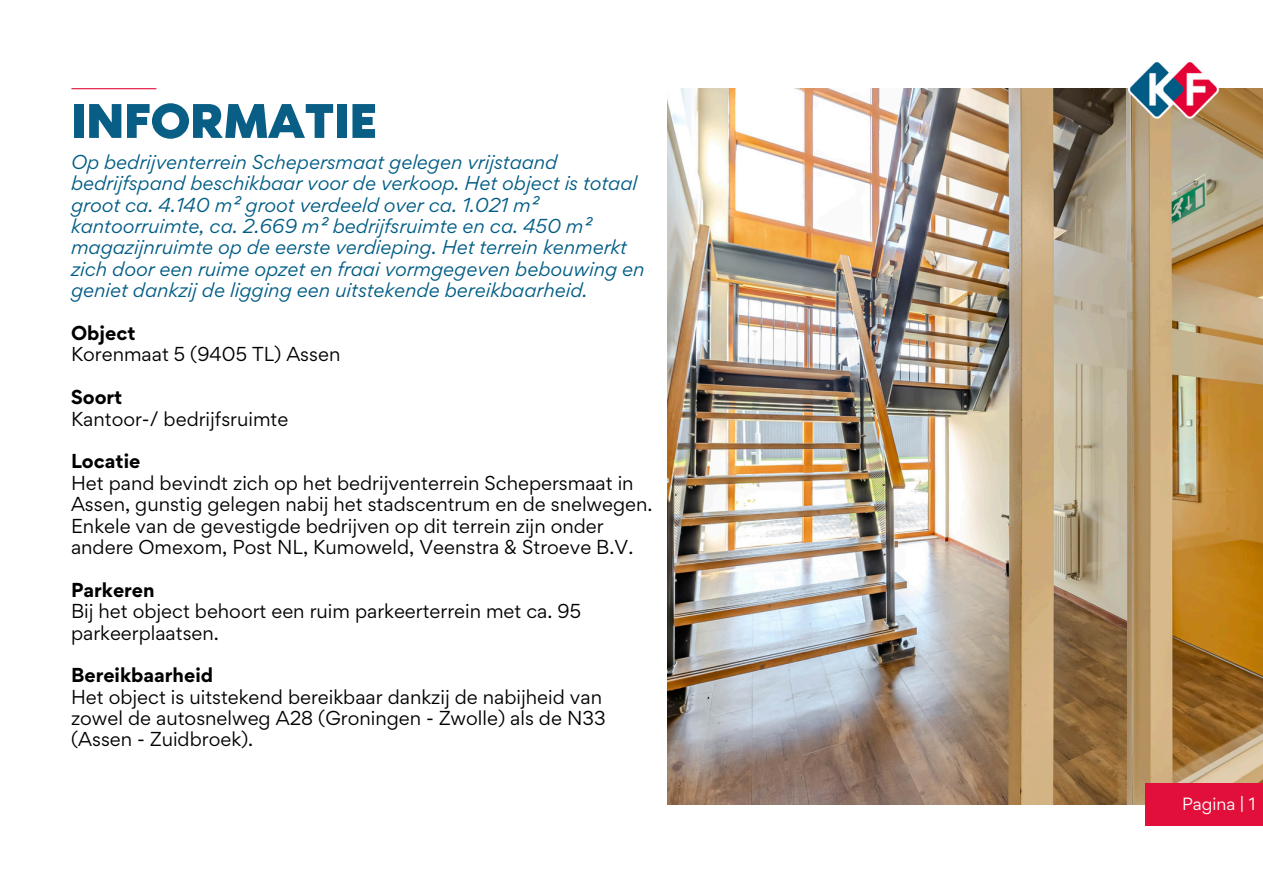
<style>
.page{position:relative;width:1263px;height:894px;background:#fff}
.page>*{position:absolute;margin:0;border:0;box-sizing:border-box;transform-origin:0 0}
.t1{font:61.35px "RTL Media Pro Medium";color:#095e86}
.t2{font:18px/21.3px "Gordita";color:#000}
.t3{font:italic 18px/21.3px "Gordita";color:#005c84}
.t4{font:15.75px "Gordita";color:#fff}
.s1{font-weight:700}
</style>
<div class="page">
<hr style="left:72px;top:88px;width:84px;height:1px;background:#e10f3a">
<img style="left:668px;top:88px;width:595px;height:715px">
<img style="left:1128px;top:62px;width:90px;height:57px">
<div style="left:1146px;top:782px;width:117px;height:43px;background:#e10f3a"></div>
<p class="t1" style="left:71px;top:94px;width:307px">INFORMATIE</p>
<h2 class="t3" style="left:71px;top:151px;width:575px">Op bedrijventerrein Schepersmaat gelegen vrijstaand bedrijfspand beschikbaar voor de verkoop. Het object is totaal groot ca. 4.140 m² groot verdeeld over ca. 1.021 m² kantoorruimte, ca. 2.669 m² bedrijfsruimte en ca. 450 m² magazijnruimte op de eerste verdieping. Het terrein kenmerkt zich door een ruime opzet en fraai vormgegeven bebouwing en geniet dankzij de ligging een uitstekende bereikbaarheid.</h2>
<h2 class="t2" style="left:71px;top:322px;width:271px"><span class="s1">Object<br></span>Korenmaat 5 (9405 TL) Assen</h2>
<h2 class="t2" style="left:71px;top:386px;width:219px"><span class="s1">Soort<br></span>Kantoor-/ bedrijfsruimte</h2>
<h2 class="t2" style="left:71px;top:450px;width:583px"><span class="s1">Locatie<br></span>Het pand bevindt zich op het bedrijventerrein Schepersmaat in Assen, gunstig gelegen nabij het stadscentrum en de snelwegen.<br>Enkele van de gevestigde bedrijven op dit terrein zijn onder andere Omexom, Post NL, Kumoweld, Veenstra &amp; Stroeve B.V.</h2>
<p class="t2" style="left:71px;top:578px;width:511px"><span class="s1">Parkeren<br></span>Bij het object behoort een ruim parkeerterrein met ca. 95 parkeerplaatsen.</p>
<p class="t2" style="left:71px;top:664px;width:536px"><span class="s1">Bereikbaarheid<br></span>Het object is uitstekend bereikbaar dankzij de nabijheid van zowel de autosnelweg A28 (Groningen - Zwolle) als de N33 (Assen - Zuidbroek).</p>
<h2 class="t4" style="left:1182px;top:793px;width:75px">Pagina | 1</h2>
</div>
